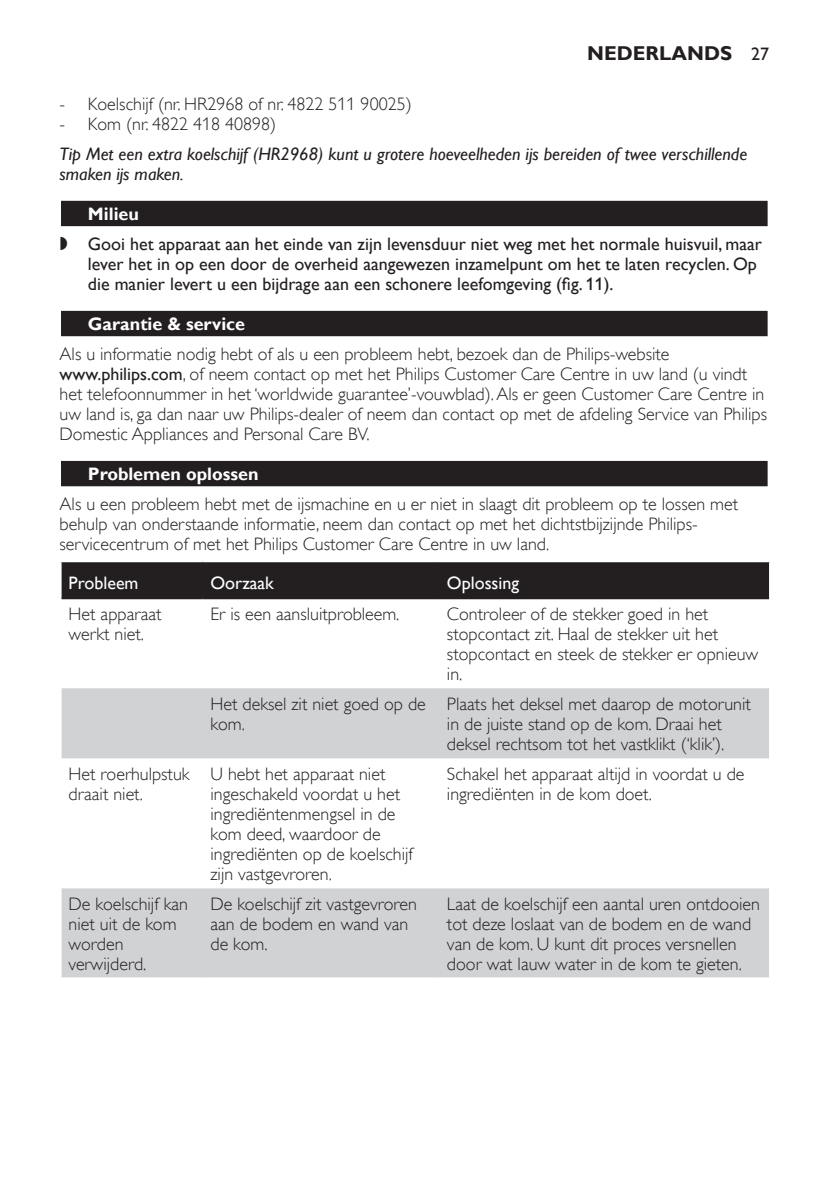
<style>
.page{position:relative;width:840px;height:1191px;background:#fff}
.page>*{position:absolute;margin:0;border:0;box-sizing:border-box;transform-origin:0 0}
.t1{font:700 20px "Gill Sans Alt One WGL";color:#231f20}
.t2{font:18px/20px "Gill Sans Alt One WGL Light";color:#231f20}
.t3{font:18px/20px "Gill Sans Alt One WGL";color:#231f20}
.t4{font:italic 18px/20px "Gill Sans Alt One WGL";color:#231f20}
.t5{font:700 18px "Gill Sans Alt One WGL";color:#fff}
.t6{font:18px "Gill Sans Alt One WGL";color:#fff}
.t7{font:18px "Philips Ll Font Plain";color:#231f20}
.s1{font-family:"Gill Sans Alt One WGL"}
</style>
<div class="page">
<div style="left:60px;top:200px;width:708px;height:28px;background:#d9d9d9"></div>
<div style="left:61px;top:201px;width:706px;height:25px;background:#231f20"></div>
<div style="left:60px;top:310px;width:708px;height:28px;background:#cecdce"></div>
<div style="left:61px;top:311px;width:706px;height:25px;background:#231f20"></div>
<div style="left:60px;top:460px;width:708px;height:28px;background:#c0bfc0"></div>
<div style="left:61px;top:461px;width:706px;height:25px;background:#231f20"></div>
<div style="left:62px;top:562px;width:706px;height:35px;background:#231f20"></div>
<svg style="left:62px;top:688px;width:706px;height:289px;fill:#d1d2d4"></svg>
<hr style="left:62px;top:597px;width:140px;height:2px;background:#231f20">
<hr style="left:202px;top:597px;width:236px;height:2px;background:#231f20">
<hr style="left:438px;top:597px;width:330px;height:2px;background:#231f20">
<p class="t1" style="left:587px;top:45px;width:146px">nEDERlanDs</p>
<p class="t2" style="left:88px;top:94px;width:325px">Koelschijf (nr. HR2968 of nr. 4822 511 90025)<br>Kom (nr. 4822 418 40898)</p>
<p class="t4" style="left:60px;top:144px;width:688px">Tip Met een extra koelschijf (HR2968) kunt u grotere hoeveelheden ijs bereiden of twee verschillende smaken ijs maken.</p>
<p class="t5" style="left:88px;top:202px;width:52px">Milieu</p>
<p class="t3" style="left:88px;top:235px;width:675px">Gooi het apparaat aan het einde van zijn levensduur niet weg met het normale huisvuil, maar lever het in op een door de overheid aangewezen inzamelpunt om het te laten recyclen. Op die manier levert u een bijdrage aan een schonere leefomgeving (fig. 11).</p>
<p class="t5" style="left:88px;top:317px;width:159px">garantie &amp; service</p>
<p class="t2" style="left:60px;top:344px;width:708px">Als u informatie nodig hebt of als u een probleem hebt, bezoek dan de Philips-website <span class="s1">www.philips.com</span>, of neem contact op met het Philips Customer Care Centre in uw land (u vindt het telefoonnummer in het ‘worldwide guarantee’-vouwblad). Als er geen Customer Care Centre in uw land is, ga dan naar uw Philips-dealer of neem dan contact op met de afdeling Service van Philips Domestic Appliances and Personal Care BV.</p>
<p class="t5" style="left:88px;top:467px;width:172px">Problemen oplossen</p>
<p class="t2" style="left:60px;top:495px;width:679px">Als u een probleem hebt met de ijsmachine en u er niet in slaagt dit probleem op te lossen met behulp van onderstaande informatie, neem dan contact op met het dichtstbijzijnde Philips&shy;servicecentrum of met het Philips Customer Care Centre in uw land.</p>
<p class="t6" style="left:69px;top:576px;width:71px">Probleem</p>
<p class="t6" style="left:210px;top:576px;width:65px">Oorzaak</p>
<p class="t6" style="left:446px;top:576px;width:74px">Oplossing</p>
<p class="t2" style="left:69px;top:605px;width:94px">Het apparaat werkt niet.</p>
<p class="t2" style="left:210px;top:604px;width:190px">Er is een aansluitprobleem.</p>
<p class="t2" style="left:446px;top:605px;width:313px">Controleer of de stekker goed in het stopcontact zit. Haal de stekker uit het stopcontact en steek de stekker er opnieuw in.</p>
<p class="t2" style="left:210px;top:694px;width:217px">Het deksel zit niet goed op de kom.</p>
<p class="t2" style="left:446px;top:695px;width:305px">Plaats het deksel met daarop de motorunit in de juiste stand op de kom. Draai het deksel rechtsom tot het vastklikt (‘klik’).</p>
<p class="t2" style="left:69px;top:765px;width:122px">Het roerhulpstuk draait niet.</p>
<p class="t2" style="left:210px;top:764px;width:204px">U hebt het apparaat niet ingeschakeld voordat u het ingrediëntenmengsel in de kom deed, waardoor de ingrediënten op de koelschijf zijn vastgevroren.</p>
<p class="t2" style="left:446px;top:765px;width:299px">Schakel het apparaat altijd in voordat u de ingrediënten in de kom doet.</p>
<p class="t2" style="left:69px;top:895px;width:121px">De koelschijf kan niet uit de kom worden verwijderd.</p>
<p class="t2" style="left:210px;top:894px;width:208px">De koelschijf zit vastgevroren aan de bodem en wand van de kom.</p>
<p class="t2" style="left:446px;top:895px;width:314px">Laat de koelschijf een aantal uren ontdooien tot deze loslaat van de bodem en de wand van de kom. U kunt dit proces versnellen door wat lauw water in de kom te gieten.</p>
<p class="t2" style="left:60px;top:95px;width:7px">- -</p>
<p class="t7" style="left:60px;top:233px;width:10px">,</p>
</div>
